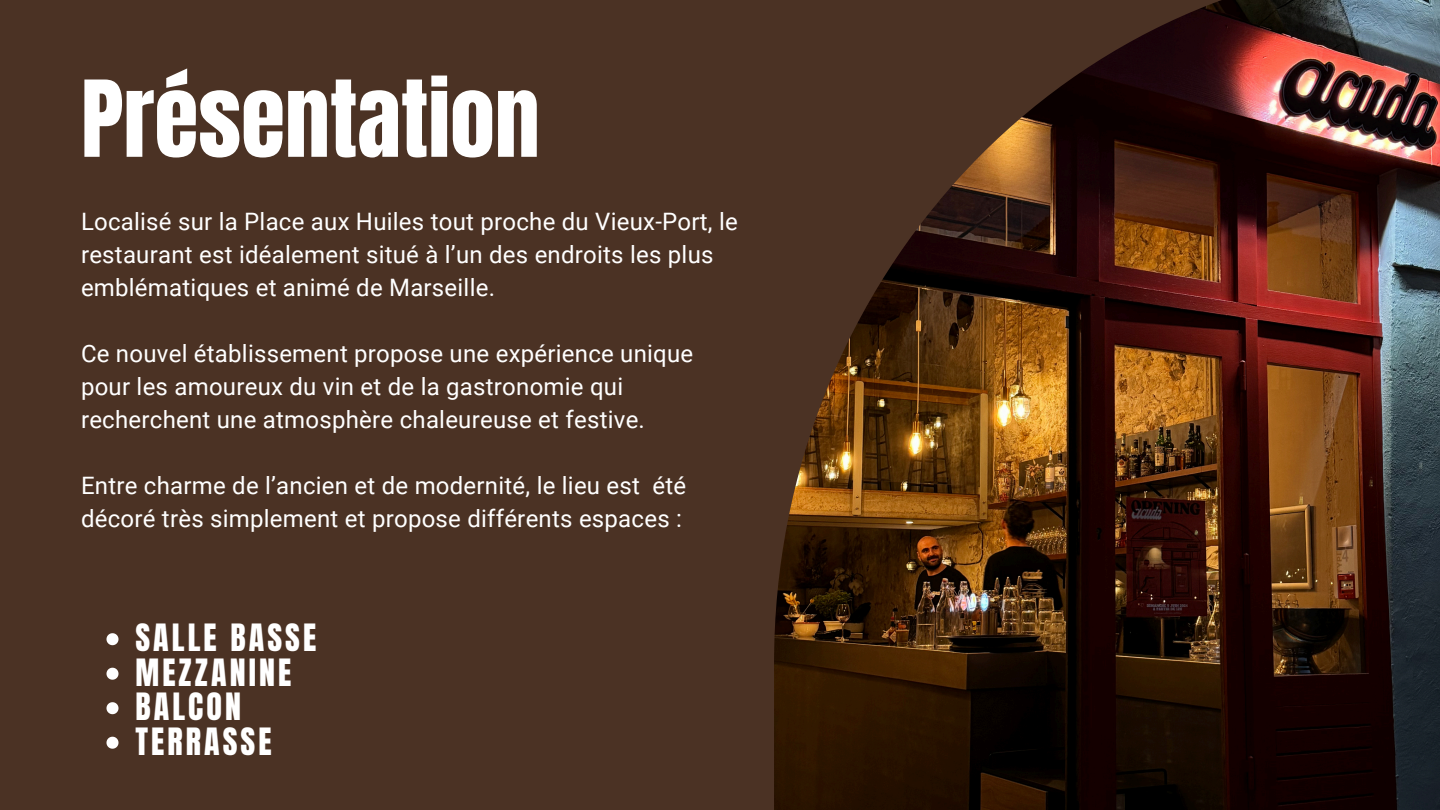
<style>
.page{position:relative;width:1440px;height:810px;background:#4b3224}
.page>*{position:absolute;margin:0;border:0;box-sizing:border-box;transform-origin:0 0}
.t1{font:90px "Anton";color:#fff}
.t2{font:32px "Anton";letter-spacing:.095em;color:#fff}
.t3{font:24px/33px "Roboto";letter-spacing:.01em;color:#fff}
</style>
<div class="page">
<svg style="left:106px;top:633px;width:12px;height:12px"></svg>
<svg style="left:106px;top:668px;width:12px;height:12px"></svg>
<svg style="left:106px;top:702px;width:12px;height:12px"></svg>
<svg style="left:106px;top:737px;width:12px;height:12px"></svg>
<img style="left:774px;top:0;width:666px;height:810px">
<p class="t1" style="left:81px;top:54px;width:460px">Présentation</p>
<p class="t3" style="left:81px;top:205px;width:658px">Localisé sur la Place aux Huiles tout proche du Vieux-Port, le restaurant est idéalement situé à l’un des endroits les plus emblématiques et animé de Marseille.</p>
<p class="t3" style="left:81px;top:337px;width:614px">Ce nouvel établissement propose une expérience unique pour les amoureux du vin et de la gastronomie qui recherchent une atmosphère chaleureuse et festive.</p>
<p class="t3" style="left:81px;top:469px;width:607px">Entre charme de l’ancien et de modernité, le lieu est été décoré très simplement et propose différents espaces :</p>
<p class="t2" style="left:135px;top:615px;width:182px">SALLE BASSE</p>
<h1 class="t2" style="left:135px;top:649px;width:157px">MEZZANINE</h1>
<p class="t2" style="left:135px;top:684px;width:107px">BALCON</p>
<p class="t2" style="left:135px;top:718px;width:138px">TERRASSE</p>
</div>
